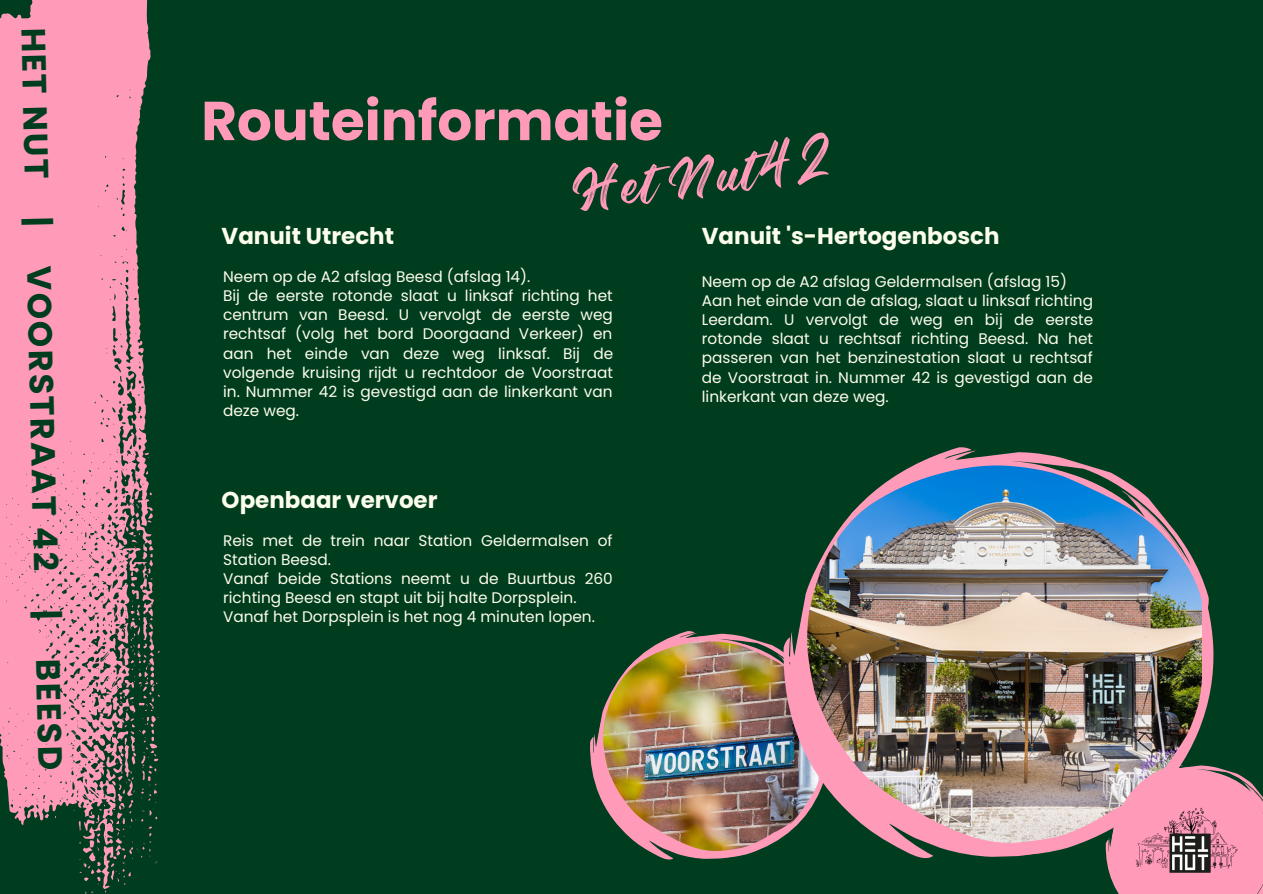
<style>
.page{position:relative;width:1263px;height:894px;background:#fff}
.page>*{position:absolute;margin:0;border:0;box-sizing:border-box;transform-origin:0 0}
.t1{font:700 54.75px "Poppins";color:#ff9ab9}
.t2{font:47.4px "Regular Brush";color:#ff9ab9}
.t3{font:700 33.6px "Poppins";color:#003d1f}
.t4{font:700 22.95px "Poppins";color:#fdfdeb}
.t5{font:15.3px/19px "Poppins";color:#fdfdeb;text-align:justify}
</style>
<div class="page">
<div style="left:0;top:0;width:1263px;height:893px;background:#003d1f"></div>
<svg style="left:590px;top:734px;width:82px;height:126px"></svg>
<svg style="left:598px;top:631px;width:160px;height:228px"></svg>
<img style="left:603px;top:641px;width:179px;height:209px">
<img style="left:782px;top:632px;width:149px;height:227px">
<svg style="left:797px;top:447px;width:417px;height:410px"></svg>
<img style="left:807px;top:465px;width:394px;height:377px">
<svg style="left:0;top:0;width:160px;height:893px;fill:#ff9ab9"></svg>
<svg style="left:1105px;top:763px;width:158px;height:130px;background:#dd94aa"></svg>
<img style="left:1134px;top:803px;width:105px;height:73px">
<p class="t3" style="left:59px;top:27px;width:744px;rotate:89deg">HET NUT | VOORSTRAAT 42 | BEESD</p>
<p class="t1" style="left:201px;top:83px;width:463px">Routeinformatie</p>
<p class="t2" style="left:567px;top:154px;width:265px;rotate:-7deg">Het Nut42</p>
<p class="t4" style="left:222px;top:220px;width:174px">Vanuit Utrecht</p>
<p class="t5" style="left:223px;top:267px;width:309px">Neem op de A2 afslag Beesd (afslag 14).</p>
<p class="t5" style="left:223px;top:286px;width:392px">Bij de eerste rotonde slaat u linksaf richting het centrum van Beesd. U vervolgt de eerste weg rechtsaf (volg het bord Doorgaand Verkeer) en aan het einde van deze weg linksaf. Bij de volgende kruising rijdt u rechtdoor de Voorstraat in. Nummer 42 is gevestigd aan de linkerkant van deze weg.</p>
<p class="t4" style="left:222px;top:483px;width:217px">Openbaar vervoer</p>
<p class="t5" style="left:223px;top:530px;width:391px">Reis met de trein naar Station Geldermalsen of<br>Station Beesd.</p>
<p class="t5" style="left:223px;top:569px;width:391px">Vanaf beide Stations neemt u de Buurtbus 260 richting Beesd en stapt uit bij halte Dorpsplein.</p>
<p class="t5" style="left:223px;top:607px;width:373px">Vanaf het Dorpsplein is het nog 4 minuten lopen.</p>
<p class="t4" style="left:702px;top:220px;width:299px">Vanuit 's-Hertogenbosch</p>
<p class="t5" style="left:702px;top:272px;width:367px">Neem op de A2 afslag Geldermalsen (afslag 15)</p>
<p class="t5" style="left:702px;top:291px;width:393px">Aan het einde van de afslag, slaat u linksaf richting Leerdam. U vervolgt de weg en bij de eerste rotonde slaat u rechtsaf richting Beesd. Na het passeren van het benzinestation slaat u rechtsaf de Voorstraat in. Nummer 42 is gevestigd aan de linkerkant van deze weg.</p>
</div>
